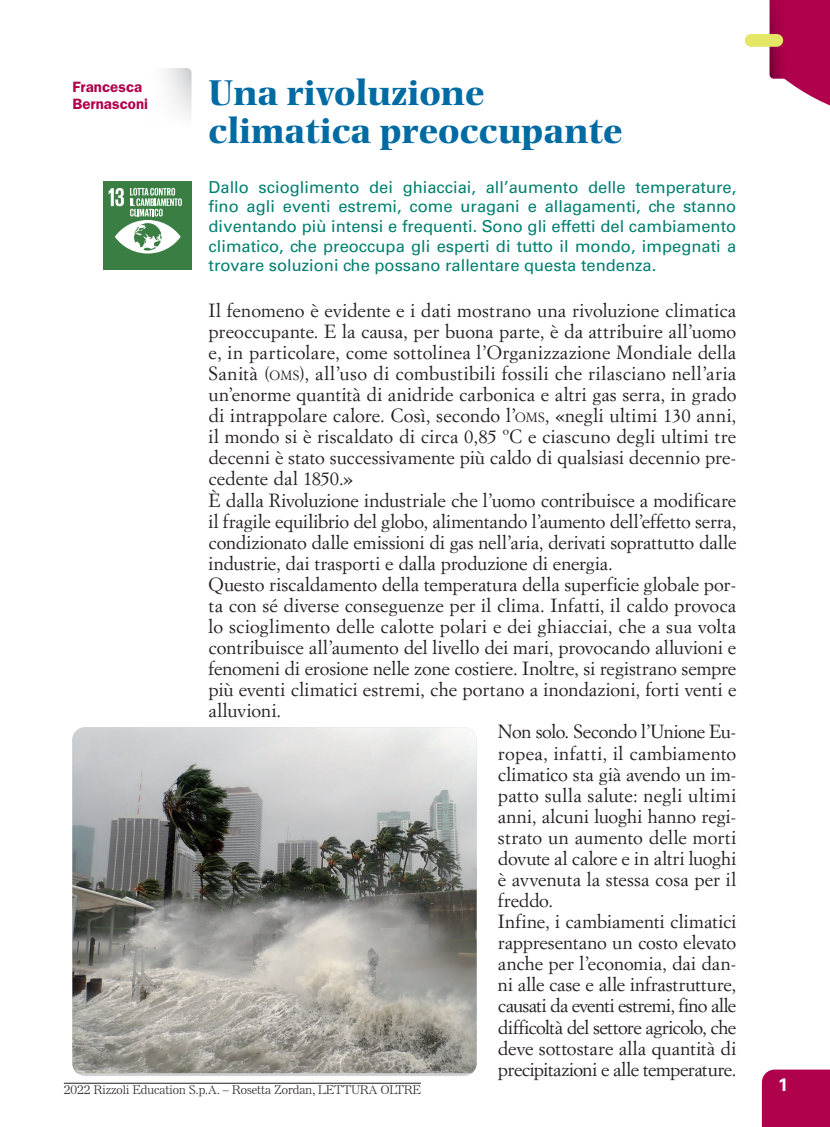
<style>
.page{position:relative;width:830px;height:1127px;background:#fff}
.page>*{position:absolute;margin:0;border:0;box-sizing:border-box;transform-origin:0 0}
.t1{font:700 37.5px/37.8px "Photina MT Std";color:#006ba3}
.t2{font:18.75px "Simoncini Garamond Std";color:#231f20}
.t3{font:18.75px "Simoncini Garamond Std";letter-spacing:-.03em;color:#231f20}
.t4{font:18.75px "Simoncini Garamond Std";letter-spacing:.025em;color:#231f20}
.t5{font:18.75px "Simoncini Garamond Std";letter-spacing:-.025em;color:#231f20}
.t6{font:18.75px "Simoncini Garamond Std";letter-spacing:.02em;color:#231f20}
.t7{font:700 18px "Univers LT Std";color:#fff}
.t8{font:16.5px/19.8px "Univers LT Std";color:#008070;text-align:justify}
.t9{font:600 15px/17.2px "ITC Franklin Gothic Std";letter-spacing:.005em;color:#b0014d}
.t10{font:300 12px "Else NPL Std";color:#231f20}
.s1{font-size:13.2px}
</style>
<div class="page">
<svg style="left:769px;top:0;width:60px;height:105px;background:#b92967"></svg>
<div style="left:744px;top:34px;width:38px;height:13px;background:#e5e665;border-radius:6px"></div>
<svg style="left:164px;top:68px;width:27px;height:49px"></svg>
<div style="left:761px;top:1069px;width:68px;height:58px;background:#b0014d"></div>
<div style="left:102px;top:181px;width:89px;height:89px;background:#3b7e44"></div>
<svg style="left:109px;top:188px;width:73px;height:65px"></svg>
<img style="left:72px;top:727px;width:404px;height:346px">
<hr style="left:64px;top:1083px;width:356px;height:1px;background:#231f20">
<p class="t9" style="left:72px;top:78px;width:77px">Francesca<br>Bernasconi</p>
<h1 class="t1" style="left:208px;top:74px;width:415px">Una rivoluzione climatica preoccupante</h1>
<p class="t8" style="left:208px;top:177px;width:529px">Dallo scioglimento dei ghiacciai, all’aumento delle temperature, fino agli eventi estremi, come uragani e allagamenti, che stanno diventando più intensi e frequenti. Sono gli effetti del cambiamento climatico, che preoccupa gli esperti di tutto il mondo, impegnati a trovare soluzioni che possano rallentare questa tendenza.</p>
<p class="t2" style="left:208px;top:299px;width:529px">Il fenomeno è evidente e i dati mostrano una rivoluzione climatica</p>
<p class="t2" style="left:208px;top:320px;width:529px">preoccupante. E la causa, per buona parte, è da attribuire all’uomo</p>
<p class="t2" style="left:208px;top:341px;width:529px">e, in particolare, come sottolinea l’Organizzazione Mondiale della</p>
<p class="t4" style="left:208px;top:362px;width:529px">Sanità (<span class="s1">OMS</span>), all’uso di combustibili fossili che rilasciano nell’aria</p>
<p class="t2" style="left:208px;top:383px;width:529px">un’enorme quantità di anidride carbonica e altri gas serra, in grado</p>
<p class="t2" style="left:208px;top:404px;width:529px">di intrappolare calore. Così, secondo l’<span class="s1">OMS</span>, «negli ultimi 130 anni,</p>
<p class="t2" style="left:208px;top:425px;width:529px">il mondo si è riscaldato di circa 0,85 ºC e ciascuno degli ultimi tre</p>
<p class="t2" style="left:208px;top:446px;width:529px">decenni è stato successivamente più caldo di qualsiasi decennio pre-</p>
<p class="t2" style="left:208px;top:467px;width:146px">cedente dal 1850.»</p>
<p class="t2" style="left:208px;top:488px;width:529px">È dalla Rivoluzione industriale che l’uomo contribuisce a modificare</p>
<p class="t2" style="left:208px;top:509px;width:529px">il fragile equilibrio del globo, alimentando l’aumento dell’effetto serra,</p>
<p class="t2" style="left:208px;top:531px;width:529px">condizionato dalle emissioni di gas nell’aria, derivati soprattutto dalle</p>
<p class="t2" style="left:208px;top:552px;width:405px">industrie, dai trasporti e dalla produzione di energia.</p>
<p class="t2" style="left:208px;top:573px;width:529px">Questo riscaldamento della temperatura della superficie globale por-</p>
<p class="t2" style="left:208px;top:594px;width:529px">ta con sé diverse conseguenze per il clima. Infatti, il caldo provoca</p>
<p class="t2" style="left:208px;top:615px;width:529px">lo scioglimento delle calotte polari e dei ghiacciai, che a sua volta</p>
<p class="t2" style="left:208px;top:636px;width:529px">contribuisce all’aumento del livello dei mari, provocando alluvioni e</p>
<p class="t2" style="left:208px;top:657px;width:529px">fenomeni di erosione nelle zone costiere. Inoltre, si registrano sempre</p>
<p class="t2" style="left:208px;top:678px;width:529px">più eventi climatici estremi, che portano a inondazioni, forti venti e</p>
<p class="t2" style="left:208px;top:699px;width:74px">alluvioni.</p>
<p class="t5" style="left:497px;top:720px;width:240px">Non solo. Secondo l’Unione Eu-</p>
<p class="t2" style="left:497px;top:741px;width:240px">ropea, infatti, il cambiamento</p>
<p class="t2" style="left:497px;top:762px;width:240px">climatico sta già avendo un im-</p>
<p class="t6" style="left:497px;top:783px;width:240px">patto sulla salute: negli ultimi</p>
<p class="t2" style="left:497px;top:805px;width:240px">anni, alcuni luoghi hanno regi-</p>
<p class="t2" style="left:497px;top:826px;width:240px">strato un aumento delle morti</p>
<p class="t2" style="left:497px;top:847px;width:240px">dovute al calore e in altri luoghi</p>
<p class="t2" style="left:497px;top:868px;width:239px">è avvenuta la stessa cosa per il</p>
<p class="t2" style="left:497px;top:889px;width:57px">freddo.</p>
<p class="t2" style="left:497px;top:910px;width:240px">Infine, i cambiamenti climatici</p>
<p class="t2" style="left:497px;top:931px;width:240px">rappresentano un costo elevato</p>
<p class="t2" style="left:497px;top:952px;width:240px">anche per l’economia, dai dan-</p>
<p class="t2" style="left:497px;top:973px;width:239px">ni alle case e alle infrastrutture,</p>
<p class="t3" style="left:497px;top:994px;width:240px">causati da eventi estremi, fino alle</p>
<p class="t3" style="left:497px;top:1015px;width:240px">difficoltà del settore agricolo, che</p>
<p class="t2" style="left:497px;top:1036px;width:240px">deve sottostare alla quantità di</p>
<p class="t5" style="left:497px;top:1057px;width:240px">precipitazioni e alle temperature.</p>
<p class="t10" style="left:64px;top:1083px;width:358px">2022 Rizzoli Education S.p.A. – Rosetta Zordan, LETTURA OLTRE</p>
<p class="t7" style="left:777px;top:1074px;width:12px">1</p>
</div>
